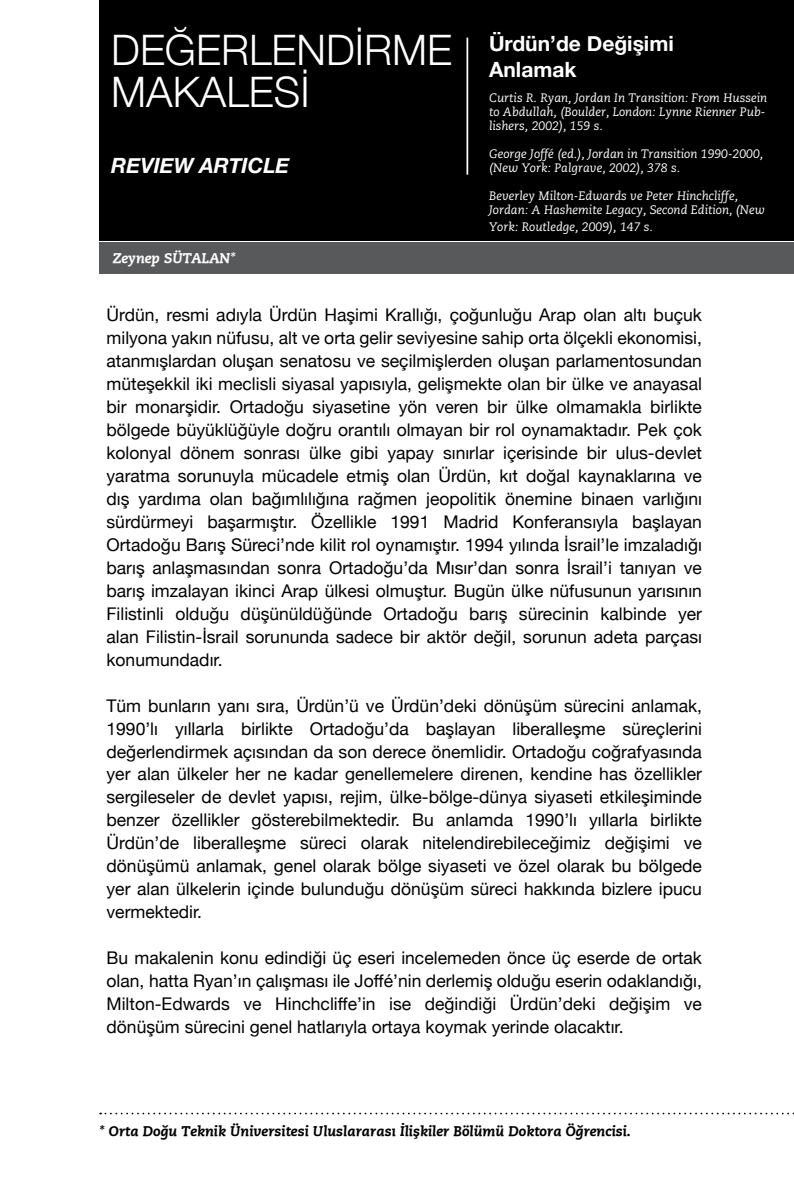
<style>
.page{position:relative;width:794px;height:1191px;background:#fff}
.page>*{position:absolute;margin:0;border:0;box-sizing:border-box;transform-origin:0 0}
.t1{font:300 42px/42px "Helvetica Neue Pro";color:#fff}
.t2{font:700 21px/25.2px "Helvetica Neue Pro";color:#fff}
.t3{font:italic 700 21px "Helvetica Neue Pro";color:#fff}
.t4{font:17.5px/22.9px "Helvetica Neue Pro";color:#000;text-align:justify}
.t5{font:italic 900 14px "Caecilia Pro";color:#000}
.t6{font:italic 900 14px "Caecilia Pro";color:#fff}
.t7{font:italic 12.25px/14px "Caecilia Pro";color:#fff}
</style>
<div class="page">
<svg style="left:100px;top:1112px;width:694px;height:2px"></svg>
<div style="left:99px;top:0;width:695px;height:240px;background:#000"></div>
<div style="left:99px;top:242px;width:695px;height:32px;background:#58595b"></div>
<hr style="left:466px;top:38px;width:2px;height:137px;background:#fff">
<h1 class="t1" style="left:111px;top:29px;width:342px">DEĞERLENDİRME<br>MAKALESİ</h1>
<p class="t3" style="left:111px;top:153px;width:180px">REVIEW ARTICLE</p>
<p class="t6" style="left:113px;top:250px;width:124px">Zeynep SÜTALAN*</p>
<p class="t2" style="left:489px;top:31px;width:186px">Ürdün’de Değişimi<br>Anlamak</p>
<p class="t7" style="left:489px;top:91px;width:279px">Curtis R. Ryan, Jordan In Transition: From Hussein to Abdullah, (Boulder, London: Lynne Rienner Pub&shy;lishers, 2002), 159 s.</p>
<p class="t7" style="left:489px;top:147px;width:276px">George Joffé (ed.), Jordan in Transition 1990-2000, (New York: Palgrave, 2002), 378 s.</p>
<p class="t7" style="left:489px;top:189px;width:277px">Beverley Milton-Edwards ve Peter Hinchcliffe,<br>Jordan: A Hashemite Legacy, Second Edition, (New</p>
<p class="t7" style="left:489px;top:220px;width:165px">York: Routledge, 2009), 147 s.</p>
<p class="t4" style="left:106px;top:303px;width:597px">Ürdün, resmi adıyla Ürdün Haşimi Krallığı, çoğunluğu Arap olan altı buçuk milyona yakın nüfusu, alt ve orta gelir seviyesine sahip orta ölçekli ekonomisi, atanmışlardan oluşan senatosu ve seçilmişlerden oluşan parlamentosundan müteşekkil iki meclisli siyasal yapısıyla, gelişmekte olan bir ülke ve anayasal bir monarşidir. Ortadoğu siyasetine yön veren bir ülke olmamakla birlikte bölgede büyüklüğüyle doğru orantılı olmayan bir rol oynamaktadır. Pek çok kolonyal dönem sonrası ülke gibi yapay sınırlar içerisinde bir ulus-devlet yaratma sorunuyla mücadele etmiş olan Ürdün, kıt doğal kaynaklarına ve dış yardıma olan bağımlılığına rağmen jeopolitik önemine binaen varlığını sürdürmeyi başarmıştır. Özellikle 1991 Madrid Konferansıyla başlayan Ortadoğu Barış Süreci’nde kilit rol oynamıştır. 1994 yılında İsrail’le imzaladığı barış anlaşmasından sonra Ortadoğu’da Mısır’dan sonra İsrail’i tanıyan ve barış imzalayan ikinci Arap ülkesi olmuştur. Bugün ülke nüfusunun yarısının Filistinli olduğu düşünüldüğünde Ortadoğu barış sürecinin kalbinde yer alan Filistin-İsrail sorununda sadece bir aktör değil, sorunun adeta parçası konumundadır.</p>
<p class="t4" style="left:106px;top:693px;width:597px">Tüm bunların yanı sıra, Ürdün’ü ve Ürdün’deki dönüşüm sürecini anlamak, 1990’lı yıllarla birlikte Ortadoğu’da başlayan liberalleşme süreçlerini değerlendirmek açısından da son derece önemlidir. Ortadoğu coğrafyasında yer alan ülkeler her ne kadar genellemelere direnen, kendine has özellikler sergileseler de devlet yapısı, rejim, ülke-bölge-dünya siyaseti etkileşiminde benzer özellikler gösterebilmektedir. Bu anlamda 1990’lı yıllarla birlikte Ürdün’de liberalleşme süreci olarak nitelendirebileceğimiz değişimi ve dönüşümü anlamak, genel olarak bölge siyaseti ve özel olarak bu bölgede yer alan ülkelerin içinde bulunduğu dönüşüm süreci hakkında bizlere ipucu vermektedir.</p>
<p class="t4" style="left:106px;top:946px;width:597px">Bu makalenin konu edindiği üç eseri incelemeden önce üç eserde de ortak olan, hatta Ryan’ın çalışması ile Joffé’nin derlemiş olduğu eserin odaklandığı, Milton-Edwards ve Hinchcliffe’in ise değindiği Ürdün’deki değişim ve dönüşüm sürecini genel hatlarıyla ortaya koymak yerinde olacaktır.</p>
<p class="t5" style="left:100px;top:1122px;width:533px">* Orta Doğu Teknik Üniversitesi Uluslararası İlişkiler Bölümü Doktora Öğrencisi.</p>
</div>
